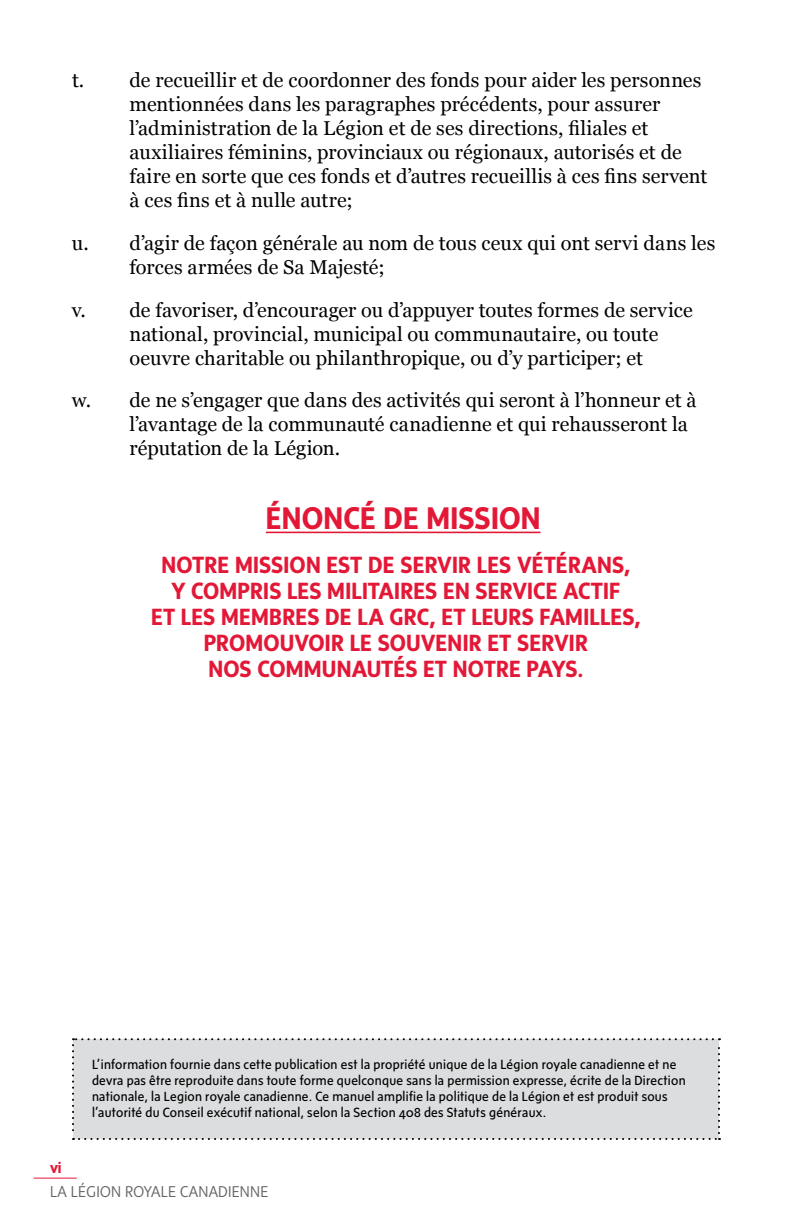
<style>
.page{position:relative;width:792px;height:1224px;background:#fff}
.page>*{position:absolute;margin:0;border:0;box-sizing:border-box;transform-origin:0 0}
.t1{font:700 32px "Sense";letter-spacing:.005em;color:#e31837}
.t2{font:700 24px/26px "Sense";color:#e31837;text-align:center}
.t3{font:20px/24px "Georgia";letter-spacing:.005em;color:#000}
.t4{font:300 16px "Sense";letter-spacing:.015em;color:#636466}
.t5{font:700 16px "Sense";color:#e31837}
.t6{font:13.6px/16px "Sense";letter-spacing:.02em;color:#000}
</style>
<div class="page">
<hr style="left:34px;top:1178px;width:43px;height:1px;background:#e31837">
<hr style="left:266px;top:532px;width:275px;height:1px;background:#e31837">
<div style="left:72px;top:1038px;width:648px;height:102px;background:#dcddde"></div>
<p class="t3" style="left:130px;top:67px;width:579px;text-indent:-58px">t. de recueillir et de coordonner des fonds pour aider les personnes mentionnées dans les paragraphes précédents, pour assurer l’administration de la Légion et de ses directions, filiales et auxiliaires féminins, provinciaux ou régionaux, autorisés et de faire en sorte que ces fonds et d’autres recueillis à ces fins servent à ces fins et à nulle autre;</p>
<p class="t3" style="left:130px;top:230px;width:587px;text-indent:-58px">u. d’agir de façon générale au nom de tous ceux qui ont servi dans les forces armées de Sa Majesté;</p>
<p class="t3" style="left:130px;top:297px;width:565px;text-indent:-58px">v. de favoriser, d’encourager ou d’appuyer toutes formes de service national, provincial, municipal ou communautaire, ou toute oeuvre charitable ou philanthropique, ou d’y participer; et</p>
<p class="t3" style="left:130px;top:388px;width:569px;text-indent:-58px">w. de ne s’engager que dans des activités qui seront à l’honneur et à l’avantage de la communauté canadienne et qui rehausseront la réputation de la Légion.</p>
<h1 class="t1" style="left:266px;top:500px;width:276px">ÉNONCÉ DE MISSION</h1>
<p class="t2" style="left:151px;top:551px;width:491px">NOTRE MISSION EST DE SERVIR LES VÉTÉRANS,<br>Y COMPRIS LES MILITAIRES EN SERVICE ACTIF<br>ET LES MEMBRES DE LA GRC, ET LEURS FAMILLES, PROMOUVOIR LE SOUVENIR ET SERVIR<br>NOS COMMUNAUTÉS ET NOTRE PAYS.</p>
<p class="t6" style="left:92px;top:1056px;width:595px">L’information fournie dans cette publication est la propriété unique de la Légion royale canadienne et ne devra pas être reproduite dans toute forme quelconque sans la permission expresse, écrite de la Direction nationale, la Legion royale canadienne. Ce manuel amplifie la politique de la Légion et est produit sous l’autorité du Conseil exécutif national, selon la Section 408 des Statuts généraux.</p>
<p class="t5" style="left:50px;top:1158px;width:13px">vi</p>
<p class="t4" style="left:50px;top:1182px;width:220px">LA LÉGION ROYALE CANADIENNE</p>
</div>
